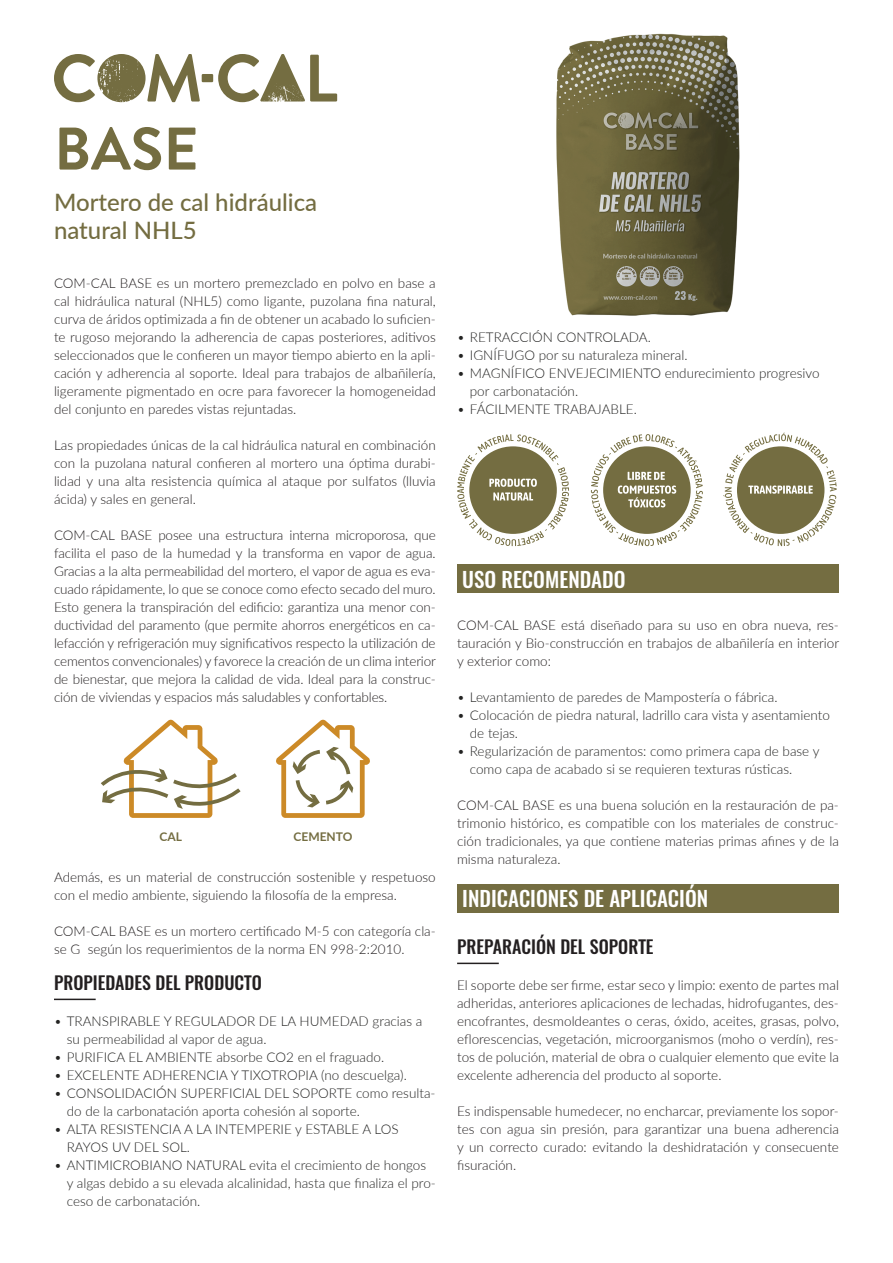
<style>
.page{position:relative;width:893px;height:1263px;background:#fff}
.page>*{position:absolute;margin:0;border:0;box-sizing:border-box;transform-origin:0 0}
.t1{font:700 60px "Brandon Grotesque";color:#746d41}
.t2{font:500 24px/28.8px "Lato";color:#746d41}
.t3{font:500 21px "Oswald";color:#fff}
.t4{font:500 18px "Oswald";color:#231f20}
.t5{font:300 13.5px/18px "Lato";color:#231f20;text-align:justify}
.t6{font:300 13.5px/18px "Lato";color:#232322}
.t7{font:700 12px "Lato";color:#746d41}
</style>
<div class="page">
<hr style="left:54px;top:999px;width:42px;height:1px;background:#231f20">
<div style="left:457px;top:565px;width:382px;height:28px;background:#746d41"></div>
<div style="left:457px;top:884px;width:382px;height:29px;background:#746d41"></div>
<hr style="left:457px;top:963px;width:42px;height:1px;background:#231f20">
<div style="left:202px;top:74px;width:11px;height:8px;background:#746d41"></div>
<svg style="left:218px;top:54px;width:119px;height:48px"></svg>
<svg style="left:54px;top:54px;width:146px;height:48px"></svg>
<svg style="left:723px;top:433px;width:114px;height:113px"></svg>
<svg style="left:591px;top:434px;width:112px;height:112px"></svg>
<svg style="left:457px;top:434px;width:112px;height:112px"></svg>
<svg style="left:101px;top:720px;width:140px;height:98px"></svg>
<svg style="left:276px;top:720px;width:94px;height:98px"></svg>
<img style="left:556px;top:33px;width:184px;height:283px">
<h1 class="t1" style="left:54px;top:107px;width:146px">BASE</h1>
<h2 class="t2" style="left:54px;top:187px;width:265px">Mortero de cal hidráulica natural NHL5</h2>
<p class="t5" style="left:54px;top:274px;width:383px">COM-CAL BASE es un mortero premezclado en polvo en base a cal hidráulica natural (NHL5) como ligante, puzolana fina natural, curva de áridos optimizada a fin de obtener un acabado lo suficien&shy;te rugoso mejorando la adherencia de capas posteriores, aditivos seleccionados que le confieren un mayor tiempo abierto en la apli&shy;cación y adherencia al soporte. Ideal para trabajos de albañilería, ligeramente pigmentado en ocre para favorecer la homogeneidad del conjunto en paredes vistas rejuntadas.</p>
<p class="t5" style="left:54px;top:436px;width:383px">Las propiedades únicas de la cal hidráulica natural en combinación con la puzolana natural confieren al mortero una óptima durabi&shy;lidad y una alta resistencia química al ataque por sulfatos (lluvia ácida) y sales en general.</p>
<p class="t5" style="left:54px;top:526px;width:383px">COM-CAL BASE posee una estructura interna microporosa, que facilita el paso de la humedad y la transforma en vapor de agua.<br>Gracias a la alta permeabilidad del mortero, el vapor de agua es eva&shy;cuado rápidamente, lo que se conoce como efecto secado del muro.<br>Esto genera la transpiración del edificio: garantiza una menor con&shy;ductividad del paramento (que permite ahorros energéticos en ca&shy;lefacción y refrigeración muy significativos respecto la utilización de cementos convencionales) y favorece la creación de un clima interior de bienestar, que mejora la calidad de vida. Ideal para la construc&shy;ción de viviendas y espacios más saludables y confortables.</p>
<p class="t7" style="left:160px;top:828px;width:24px">CAL</p>
<p class="t7" style="left:293px;top:828px;width:60px">CEMENTO</p>
<p class="t5" style="left:54px;top:868px;width:383px">Además, es un material de construcción sostenible y respetuoso con el medio ambiente, siguiendo la filosofía de la empresa.</p>
<p class="t5" style="left:54px;top:922px;width:383px">COM-CAL BASE es un mortero certificado M-5 con categoría cla&shy;se G según los requerimientos de la norma EN 998-2:2010.</p>
<h3 class="t4" style="left:54px;top:970px;width:209px">PROPIEDADES DEL PRODUCTO</h3>
<p class="t6" style="left:67px;top:1012px;width:357px;text-indent:-13px">• TRANSPIRABLE Y REGULADOR DE LA HUMEDAD gracias a su permeabilidad al vapor de agua.</p>
<p class="t6" style="left:54px;top:1048px;width:332px">• PURIFICA EL AMBIENTE absorbe CO2 en el fraguado.</p>
<p class="t6" style="left:54px;top:1066px;width:354px">• EXCELENTE ADHERENCIA Y TIXOTROPIA (no descuelga).</p>
<p class="t6" style="left:67px;top:1084px;width:370px;text-indent:-13px">• CONSOLIDACIÓN SUPERFICIAL DEL SOPORTE como resulta&shy;do de la carbonatación aporta cohesión al soporte.</p>
<p class="t6" style="left:67px;top:1120px;width:333px;text-indent:-13px">• ALTA RESISTENCIA A LA INTEMPERIE y ESTABLE A LOS<br>RAYOS UV DEL SOL.</p>
<p class="t6" style="left:67px;top:1156px;width:371px;text-indent:-13px">• ANTIMICROBIANO NATURAL evita el crecimiento de hongos y algas debido a su elevada alcalinidad, hasta que finaliza el pro&shy;ceso de carbonatación.</p>
<p class="t6" style="left:457px;top:328px;width:195px">• RETRACCIÓN CONTROLADA.</p>
<p class="t6" style="left:457px;top:346px;width:232px">• IGNÍFUGO por su naturaleza mineral.</p>
<p class="t6" style="left:470px;top:364px;width:351px;text-indent:-13px">• MAGNÍFICO ENVEJECIMIENTO endurecimiento progresivo por carbonatación.</p>
<p class="t6" style="left:457px;top:400px;width:181px">• FÁCILMENTE TRABAJABLE.</p>
<h3 class="t3" style="left:462px;top:564px;width:165px">USO RECOMENDADO</h3>
<p class="t5" style="left:457px;top:616px;width:384px">COM-CAL BASE está diseñado para su uso en obra nueva, res&shy;tauración y Bio-construcción en trabajos de albañilería en interior y exterior como:</p>
<p class="t6" style="left:457px;top:688px;width:322px">• Levantamiento de paredes de Mampostería o fábrica.</p>
<p class="t6" style="left:470px;top:706px;width:362px;text-indent:-13px">• Colocación de piedra natural, ladrillo cara vista y asentamiento de tejas.</p>
<p class="t6" style="left:470px;top:742px;width:351px;text-indent:-13px">• Regularización de paramentos: como primera capa de base y como capa de acabado si se requieren texturas rústicas.</p>
<p class="t5" style="left:457px;top:796px;width:383px">COM-CAL BASE es una buena solución en la restauración de pa&shy;trimonio histórico, es compatible con los materiales de construc&shy;ción tradicionales, ya que contiene materias primas afines y de la misma naturaleza.</p>
<h3 class="t3" style="left:462px;top:884px;width:247px">INDICACIONES DE APLICACIÓN</h3>
<h3 class="t4" style="left:457px;top:934px;width:198px">PREPARACIÓN DEL SOPORTE</h3>
<p class="t5" style="left:457px;top:976px;width:383px">El soporte debe ser firme, estar seco y limpio: exento de partes mal adheridas, anteriores aplicaciones de lechadas, hidrofugantes, des&shy;encofrantes, desmoldeantes o ceras, óxido, aceites, grasas, polvo, eflorescencias, vegetación, microorganismos (moho o verdín), res&shy;tos de polución, material de obra o cualquier elemento que evite la excelente adherencia del producto al soporte.</p>
<p class="t5" style="left:457px;top:1102px;width:383px">Es indispensable humedecer, no encharcar, previamente los sopor&shy;tes con agua sin presión, para garantizar una buena adherencia y un correcto curado: evitando la deshidratación y consecuente fisuración.</p>
</div>
